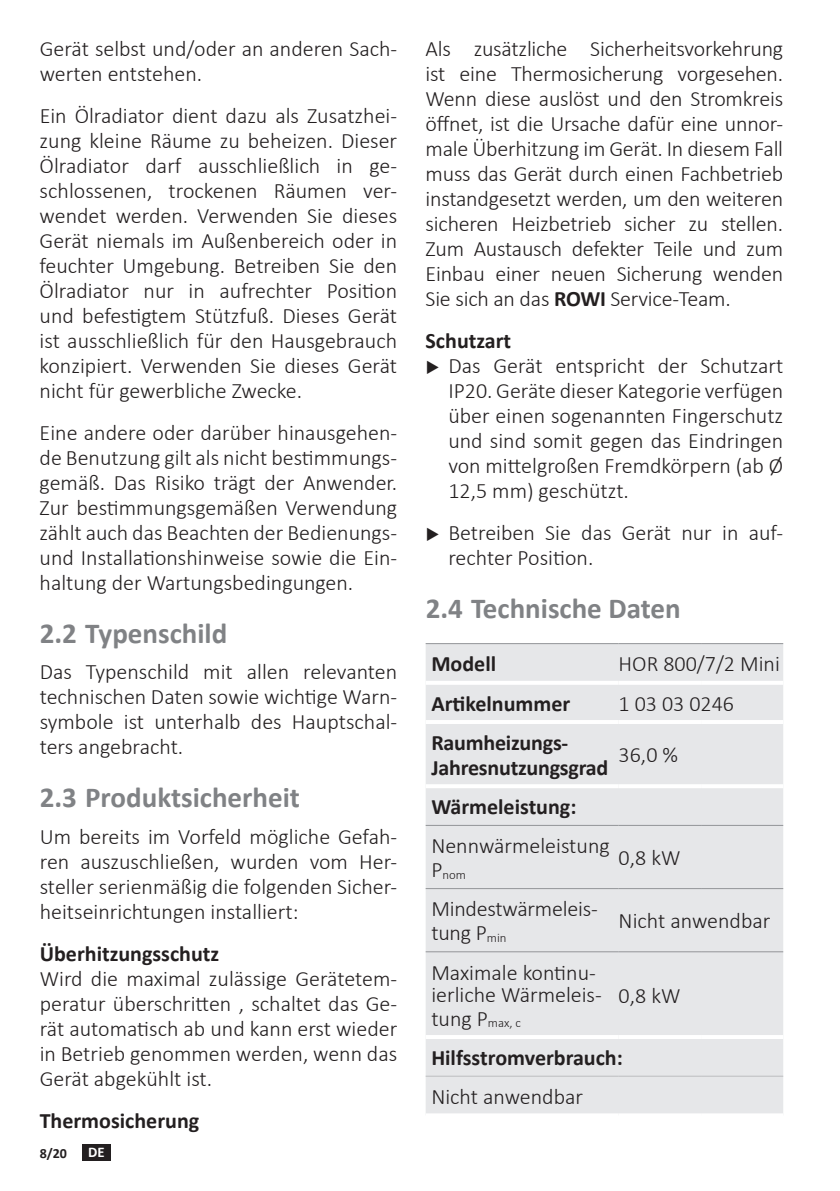
<style>
.page{position:relative;width:840px;height:1191px;background:#fff}
.page>*{position:absolute;margin:0;border:0;box-sizing:border-box;transform-origin:0 0}
.t1{font:700 29px "Calibri";color:#808285}
.t2{font:300 22px/25px "Calibri";color:#231f20;text-align:justify}
.t3{font:700 22px/25px "Calibri";color:#231f20}
.t4{font:700 14.8px "Calibri";color:#fff}
.t5{font:700 14px "Calibri";color:#231f20}
.t6{font:300 12.8px "Calibri";color:#231f20}
.s1{font-weight:700}
.s2{font-size:22px}
.s3{font-size:12.8px}
</style>
<div class="page">
<div style="left:82px;top:1144px;width:29px;height:16px;background:#231f20"></div>
<div style="left:425px;top:644px;width:357px;height:469px;background:#e6e7e9"></div>
<hr style="left:425px;top:888px;width:193px;height:1px;background:#939598">
<hr style="left:618px;top:888px;width:83px;height:1px;background:#939598">
<hr style="left:701px;top:888px;width:81px;height:1px;background:#939598">
<hr style="left:425px;top:951px;width:193px;height:1px;background:#939598">
<hr style="left:618px;top:951px;width:83px;height:1px;background:#939598">
<hr style="left:701px;top:951px;width:81px;height:1px;background:#939598">
<hr style="left:425px;top:825px;width:193px;height:1px;background:#939598">
<hr style="left:618px;top:825px;width:83px;height:1px;background:#939598">
<hr style="left:701px;top:825px;width:81px;height:1px;background:#939598">
<hr style="left:425px;top:681px;width:193px;height:4px;background:#fff">
<hr style="left:618px;top:681px;width:83px;height:4px;background:#fff">
<hr style="left:701px;top:681px;width:81px;height:4px;background:#fff">
<hr style="left:425px;top:720px;width:193px;height:4px;background:#fff">
<hr style="left:618px;top:720px;width:83px;height:4px;background:#fff">
<hr style="left:701px;top:720px;width:81px;height:4px;background:#fff">
<hr style="left:425px;top:784px;width:193px;height:4px;background:#fff">
<hr style="left:618px;top:784px;width:83px;height:4px;background:#fff">
<hr style="left:701px;top:784px;width:81px;height:4px;background:#fff">
<hr style="left:425px;top:1035px;width:193px;height:4px;background:#fff">
<hr style="left:618px;top:1035px;width:83px;height:4px;background:#fff">
<hr style="left:701px;top:1035px;width:81px;height:4px;background:#fff">
<hr style="left:425px;top:643px;width:193px;height:1px;background:#939598">
<hr style="left:618px;top:643px;width:83px;height:1px;background:#939598">
<hr style="left:701px;top:643px;width:81px;height:1px;background:#939598">
<hr style="left:425px;top:1075px;width:193px;height:1px;background:#bcbdc0">
<hr style="left:618px;top:1075px;width:83px;height:1px;background:#bcbdc0">
<hr style="left:701px;top:1075px;width:81px;height:1px;background:#bcbdc0">
<p class="t2" style="left:40px;top:36px;width:359px">Gerät selbst und/oder an anderen Sach&shy;werten entstehen.</p>
<p class="t2" style="left:40px;top:103px;width:359px">Ein Ölradiator dient dazu als Zusatzhei&shy;zung kleine Räume zu beheizen. Dieser Ölradiator darf ausschließlich in ge&shy;schlossenen, trockenen Räumen ver&shy;wendet werden. Verwenden Sie dieses Gerät niemals im Außenbereich oder in feuchter Umgebung. Betreiben Sie den Ölradiator nur in aufrechter Position und befestigtem Stützfuß. Dieses Gerät ist ausschließlich für den Hausgebrauch konzipiert. Verwenden Sie dieses Gerät nicht für gewerbliche Zwecke.</p>
<p class="t2" style="left:40px;top:420px;width:359px">Eine andere oder darüber hinausgehen&shy;de Benutzung gilt als nicht bestimmungs&shy;gemäß. Das Risiko trägt der Anwender.<br>Zur bestimmungsgemäßen Verwendung zählt auch das Beachten der Bedienungs&shy;und Installationshinweise sowie die Ein&shy;haltung der Wartungsbedingungen.</p>
<h1 class="t1" style="left:40px;top:613px;width:189px">2.2 Typenschild</h1>
<p class="t2" style="left:40px;top:659px;width:359px">Das Typenschild mit allen relevanten technischen Daten sowie wichtige Warn&shy;symbole ist unterhalb des Hauptschal&shy;ters angebracht.</p>
<h1 class="t1" style="left:40px;top:777px;width:261px">2.3 Produktsicherheit</h1>
<p class="t2" style="left:40px;top:823px;width:359px">Um bereits im Vorfeld mögliche Gefah&shy;ren auszuschließen, wurden vom Her&shy;steller serienmäßig die folgenden Sicher&shy;heitseinrichtungen installiert:</p>
<p class="t3" style="left:40px;top:940px;width:181px">Überhitzungsschutz</p>
<p class="t2" style="left:40px;top:965px;width:359px">Wird die maximal zulässige Gerätetem&shy;peratur überschritten , schaltet das Ge&shy;rät automatisch ab und kann erst wieder in Betrieb genommen werden, wenn das Gerät abgekühlt ist.</p>
<p class="t3" style="left:40px;top:1107px;width:161px">Thermosicherung</p>
<p class="t5" style="left:40px;top:1143px;width:29px">8/20</p>
<p class="t4" style="left:88px;top:1141px;width:18px">DE</p>
<p class="t2" style="left:425px;top:36px;width:359px">Als zusätzliche Sicherheitsvorkehrung ist eine Thermosicherung vorgesehen.<br>Wenn diese auslöst und den Stromkreis öffnet, ist die Ursache dafür eine unnor&shy;male Überhitzung im Gerät. In diesem Fall muss das Gerät durch einen Fachbetrieb instandgesetzt werden, um den weiteren sicheren Heizbetrieb sicher zu stellen.<br>Zum Austausch defekter Teile und zum Einbau einer neuen Sicherung wenden Sie sich an das <span class="s1">ROWI</span> Service-Team.</p>
<p class="t3" style="left:425px;top:328px;width:87px">Schutzart</p>
<p class="t2" style="left:448px;top:353px;width:336px">Das Gerät entspricht der Schutzart IP20. Geräte dieser Kategorie verfügen über einen sogenannten Fingerschutz und sind somit gegen das Eindringen von mittelgroßen Fremdkörpern (ab Ø 12,5 mm) geschützt.</p>
<p class="t2" style="left:448px;top:520px;width:336px">Betreiben Sie das Gerät nur in auf&shy;rechter Position.</p>
<h1 class="t1" style="left:425px;top:588px;width:256px">2.4 Technische Daten</h1>
<p class="t3" style="left:431px;top:651px;width:66px">Modell</p>
<p class="t2" style="left:618px;top:651px;width:163px">HOR 800/7/2 Mini</p>
<p class="t3" style="left:431px;top:690px;width:140px">Artikelnummer</p>
<p class="t2" style="left:618px;top:690px;width:117px">1 03 03 0246</p>
<p class="t3" style="left:431px;top:729px;width:178px">Raumheizungs-<br>Jahresnutzungsgrad</p>
<p class="t2" style="left:618px;top:742px;width:61px">36,0 %</p>
<p class="t3" style="left:431px;top:794px;width:146px">Wärmeleistung:</p>
<p class="t2" style="left:431px;top:833px;width:180px">Nennwärmeleistung</p>
<p class="t6" style="left:431px;top:866px;width:36px"><span class="s2">P</span>nom</p>
<p class="t2" style="left:431px;top:897px;width:168px;line-height:24px">Mindestwärmeleis&shy;tung P<span class="s3">min</span></p>
<p class="t2" style="left:431px;top:961px;width:172px;line-height:22px">Maximale kontinu&shy;ierliche Wärmeleis-</p>
<p class="t2" style="left:431px;top:1005px;width:91px">tung P<span class="s3">max, c</span></p>
<p class="t2" style="left:618px;top:845px;width:63px">0,8 kW</p>
<p class="t2" style="left:618px;top:908px;width:153px">Nicht anwendbar</p>
<p class="t2" style="left:618px;top:982px;width:63px">0,8 kW</p>
<p class="t3" style="left:431px;top:1044px;width:193px">Hilfsstromverbrauch:</p>
<p class="t2" style="left:431px;top:1084px;width:153px">Nicht anwendbar</p>
</div>
